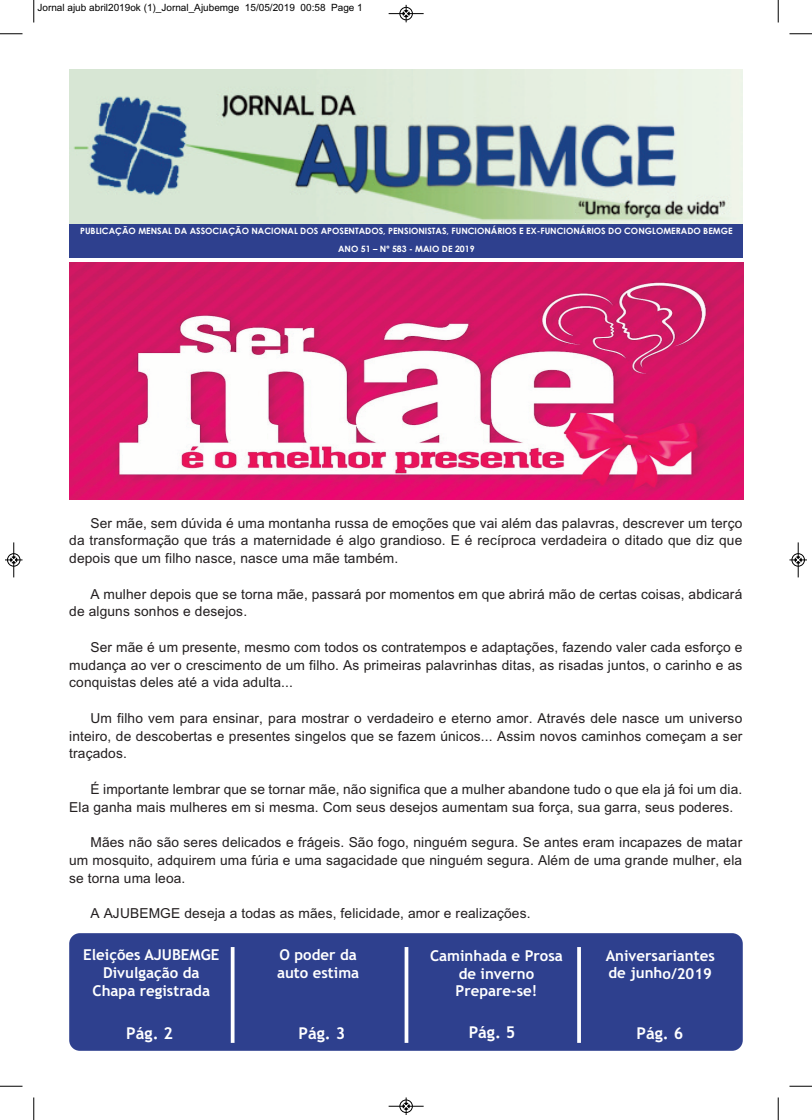
<style>
.page{position:relative;width:812px;height:1120px;background:#fff}
.page>*{position:absolute;margin:0;border:0;box-sizing:border-box;transform-origin:0 0}
.t1{font:700 16.25px "Trebuchet MS";color:#fff}
.t2{font:700 15px/17.5px "Trebuchet MS";color:#fff;text-align:center}
.t3{font:13.75px/17.8px "Arial";letter-spacing:.01em;color:#231f20;text-align:justify}
.t4{font:10px "Arial";color:#000}
.t5{font:700 8.75px/17.6px "Century Gothic";color:#fff;text-align:center}
</style>
<div class="page">
<div style="left:70px;top:223px;width:673px;height:35px;background:#2e408e"></div>
<img style="left:69px;top:69px;width:673px;height:154px">
<div style="left:69px;top:933px;width:673px;height:118px;background:#2e408e;border-radius:11px"></div>
<hr style="left:231px;top:947px;width:3px;height:96px;background:#fff">
<svg style="left:404px;top:947px;width:4px;height:96px"></svg>
<svg style="left:577px;top:947px;width:4px;height:96px"></svg>
<img style="left:69px;top:262px;width:674px;height:238px">
<svg style="left:33px;top:0;width:2px;height:22px"></svg>
<svg style="left:0;top:33px;width:22px;height:2px"></svg>
<svg style="left:777px;top:0;width:2px;height:22px"></svg>
<svg style="left:789px;top:33px;width:23px;height:2px"></svg>
<svg style="left:33px;top:1097px;width:2px;height:23px"></svg>
<svg style="left:0;top:1086px;width:22px;height:1px"></svg>
<svg style="left:777px;top:1097px;width:2px;height:23px"></svg>
<svg style="left:789px;top:1086px;width:23px;height:1px"></svg>
<div style="left:399px;top:7px;width:14px;height:13px;border:1px solid #fff;border-radius:50%"></div>
<hr style="left:388px;top:13px;width:35px;height:1px;background:#000">
<div style="left:400px;top:7px;width:12px;height:13px;border:1px solid #000;border-radius:50%"></div>
<svg style="left:403px;top:5px;width:6px;height:17px"></svg>
<div style="left:399px;top:1099px;width:14px;height:14px;border:1px solid #fff;border-radius:50%"></div>
<hr style="left:388px;top:1106px;width:35px;height:1px;background:#000">
<div style="left:400px;top:1100px;width:12px;height:13px;border:1px solid #000;border-radius:50%"></div>
<svg style="left:403px;top:1097px;width:6px;height:18px"></svg>
<div style="left:7px;top:553px;width:13px;height:14px;border:1px solid #fff;border-radius:50%"></div>
<hr style="left:14px;top:542px;width:1px;height:35px;background:#000">
<div style="left:7px;top:553px;width:13px;height:13px;border:1px solid #000;border-radius:50%"></div>
<svg style="left:5px;top:557px;width:17px;height:6px"></svg>
<div style="left:791px;top:553px;width:13px;height:14px;border:1px solid #fff;border-radius:50%"></div>
<hr style="left:798px;top:542px;width:1px;height:35px;background:#000">
<div style="left:791px;top:553px;width:13px;height:13px;border:1px solid #000;border-radius:50%"></div>
<svg style="left:789px;top:557px;width:18px;height:6px"></svg>
<p class="t4" style="left:38px;top:2px;width:327px">Jornal ajub abril2019ok (1)_Jornal_Ajubemge 15/05/2019 00:58 Page 1</p>
<p class="t5" style="left:80px;top:222px;width:654px">PUBLICAÇÃO MENSAL DA ASSOCIAÇÃO NACIONAL DOS APOSENTADOS, PENSIONISTAS, FUNCIONÁRIOS E EX-FUNCIONÁRIOS DO CONGLOMERADO BEMGE<br>ANO 51 – Nº 583 - MAIO DE 2019</p>
<p class="t3" style="left:69px;top:514px;width:674px;text-indent:21px">Ser mãe, sem dúvida é uma montanha russa de emoções que vai além das palavras, descrever um terço da transformação que trás a maternidade é algo grandioso. E é recíproca verdadeira o ditado que diz que depois que um filho nasce, nasce uma mãe também.</p>
<p class="t3" style="left:69px;top:585px;width:674px;text-indent:21px">A mulher depois que se torna mãe, passará por momentos em que abrirá mão de certas coisas, abdicará de alguns sonhos e desejos.</p>
<p class="t3" style="left:69px;top:638px;width:674px;text-indent:21px">Ser mãe é um presente, mesmo com todos os contratempos e adaptações, fazendo valer cada esforço e mudança ao ver o crescimento de um filho. As primeiras palavrinhas ditas, as risadas juntos, o carinho e as conquistas deles até a vida adulta...</p>
<p class="t3" style="left:69px;top:709px;width:674px;text-indent:21px">Um filho vem para ensinar, para mostrar o verdadeiro e eterno amor. Através dele nasce um universo inteiro, de descobertas e presentes singelos que se fazem únicos... Assim novos caminhos começam a ser traçados.</p>
<p class="t3" style="left:69px;top:780px;width:674px;text-indent:21px">É importante lembrar que se tornar mãe, não significa que a mulher abandone tudo o que ela já foi um dia.<br>Ela ganha mais mulheres em si mesma. Com seus desejos aumentam sua força, sua garra, seus poderes.</p>
<p class="t3" style="left:69px;top:833px;width:674px;text-indent:21px">Mães não são seres delicados e frágeis. São fogo, ninguém segura. Se antes eram incapazes de matar um mosquito, adquirem uma fúria e uma sagacidade que ninguém segura. Além de uma grande mulher, ela se torna uma leoa.</p>
<p class="t3" style="left:90px;top:904px;width:441px">A AJUBEMGE deseja a todas as mães, felicidade, amor e realizações.</p>
<p class="t2" style="left:83px;top:945px;width:137px;line-height:18px">Eleições AJUBEMGE<br>Divulgação da<br>Chapa registrada</p>
<p class="t1" style="left:126px;top:1024px;width:48px">Pág. 2</p>
<p class="t1" style="left:298px;top:1024px;width:48px">Pág. 3</p>
<p class="t2" style="left:277px;top:946px;width:84px;line-height:18px;text-align:left">O poder da auto estima</p>
<p class="t2" style="left:606px;top:947px;width:111px;text-align:left">Aniversariantes de junho/2019</p>
<p class="t2" style="left:430px;top:947px;width:134px">Caminhada e Prosa de inverno<br>Prepare-se!</p>
<p class="t1" style="left:468px;top:1022px;width:48px">Pág. 5</p>
<p class="t1" style="left:636px;top:1024px;width:48px">Pág. 6</p>
</div>
